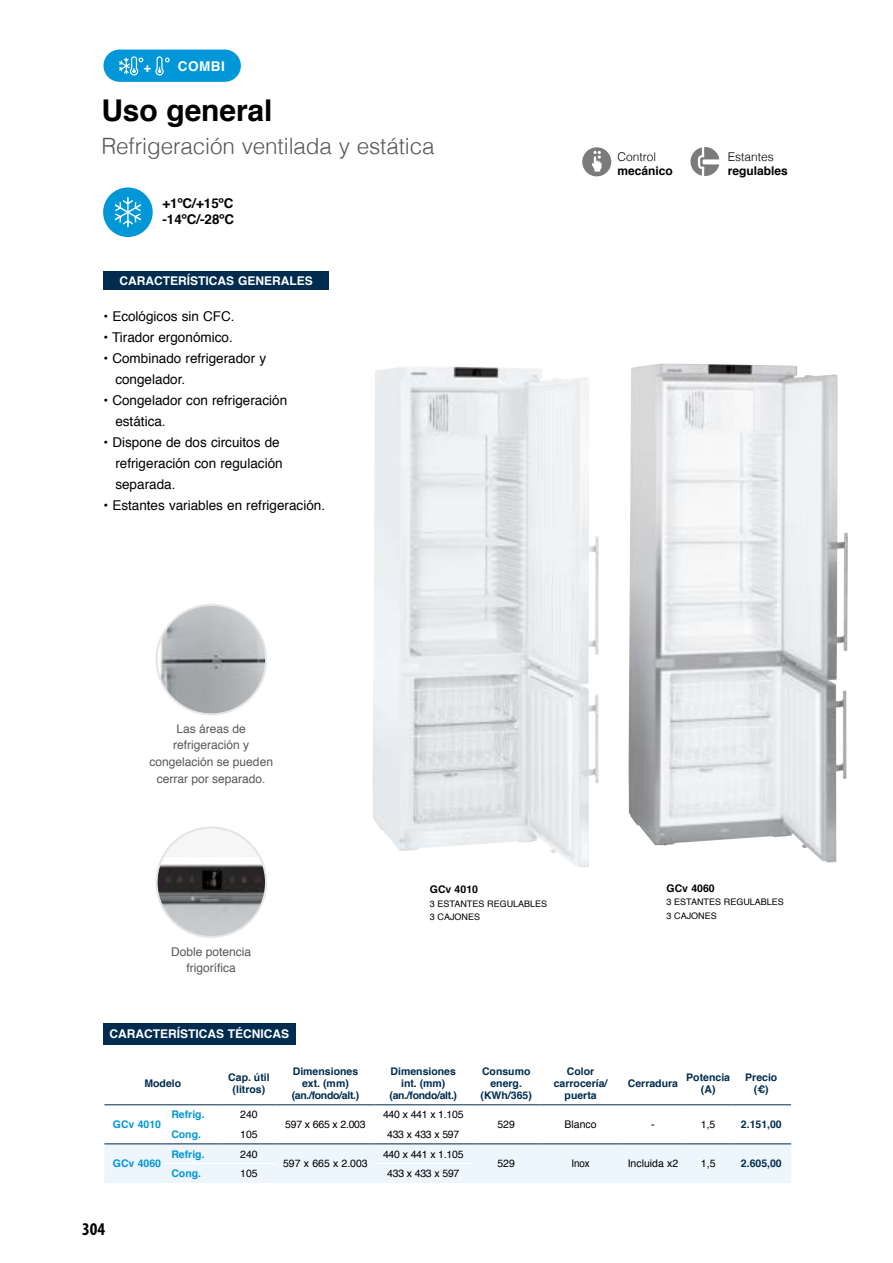
<style>
.page{position:relative;width:893px;height:1263px;background:#fff}
.page>*{position:absolute;margin:0;border:0;box-sizing:border-box;transform-origin:0 0}
.t1{font:700 30px "Helvetica";letter-spacing:-.005em;color:#000}
.t2{font:300 22.5px "Helvetica";letter-spacing:-.005em;color:#575756}
.t3{font:700 condensed 18px "Myriad Pro";color:#000}
.t4{font:13.5px/21px "Helvetica";color:#000}
.t5{font:700 13.5px "Helvetica";letter-spacing:.035em;color:#fff}
.t6{font:700 13.35px/16px "Helvetica";color:#000}
.t7{font:700 12.45px "Helvetica";color:#fff}
.t8{font:12px/16.5px "Helvetica";color:#575756;text-align:center}
.t9{font:700 12px "Helvetica";color:#fff}
.t10{font:700 12px "Helvetica";color:#000}
.t11{font:300 12px "Helvetica";color:#000}
.t12{font:700 10.5px/12px "Helvetica";color:#002c50;text-align:center}
.t13{font:10.5px "Helvetica";letter-spacing:-.025em;color:#000}
.t14{font:10.5px "Helvetica";color:#000}
.t15{font:700 10.5px "Helvetica";color:#0097d9}
.t16{font:700 10.5px "Helvetica";color:#000}
.t17{font:10.5px "Helvetica";color:#000;scale:.93 1}
.t18{font:9px/13.5px "Helvetica";color:#000}
</style>
<div class="page">
<div style="left:103px;top:271px;width:226px;height:19px;background:#002c50"></div>
<div style="left:103px;top:187px;width:50px;height:50px;background:#0097d8;border-radius:50%"></div>
<svg style="left:115px;top:197px;width:26px;height:30px"></svg>
<svg style="left:582px;top:147px;width:29px;height:29px"></svg>
<svg style="left:592px;top:151px;width:9px;height:21px"></svg>
<svg style="left:690px;top:147px;width:29px;height:29px"></svg>
<svg style="left:697px;top:147px;width:9px;height:29px"></svg>
<div style="left:703px;top:159px;width:19px;height:5px;background:#fff;border-radius:2px"></div>
<div style="left:103px;top:1023px;width:193px;height:22px;background:#002c50"></div>
<svg style="left:104px;top:1105px;width:687px;height:78px"></svg>
<hr style="left:163px;top:1124px;width:58px;height:1px;background:#fff">
<hr style="left:221px;top:1124px;width:56px;height:1px;background:#fff">
<hr style="left:374px;top:1124px;width:98px;height:1px;background:#fff">
<hr style="left:163px;top:1163px;width:58px;height:1px;background:#fff">
<hr style="left:221px;top:1163px;width:56px;height:1px;background:#fff">
<hr style="left:374px;top:1163px;width:98px;height:1px;background:#fff">
<hr style="left:104px;top:1143px;width:59px;height:1px;background:#002c50">
<hr style="left:163px;top:1143px;width:58px;height:1px;background:#002c50">
<hr style="left:221px;top:1143px;width:56px;height:1px;background:#002c50">
<hr style="left:277px;top:1143px;width:97px;height:1px;background:#002c50">
<hr style="left:374px;top:1143px;width:98px;height:1px;background:#002c50">
<hr style="left:472px;top:1143px;width:68px;height:1px;background:#002c50">
<hr style="left:540px;top:1143px;width:81px;height:1px;background:#002c50">
<hr style="left:621px;top:1143px;width:64px;height:1px;background:#002c50">
<hr style="left:685px;top:1143px;width:47px;height:1px;background:#002c50">
<hr style="left:732px;top:1143px;width:59px;height:1px;background:#002c50">
<hr style="left:104px;top:1104px;width:59px;height:1px;background:#002c50">
<hr style="left:163px;top:1104px;width:58px;height:1px;background:#002c50">
<hr style="left:221px;top:1104px;width:56px;height:1px;background:#002c50">
<hr style="left:277px;top:1104px;width:97px;height:1px;background:#002c50">
<hr style="left:374px;top:1104px;width:98px;height:1px;background:#002c50">
<hr style="left:472px;top:1104px;width:68px;height:1px;background:#002c50">
<hr style="left:540px;top:1104px;width:81px;height:1px;background:#002c50">
<hr style="left:621px;top:1104px;width:64px;height:1px;background:#002c50">
<hr style="left:685px;top:1104px;width:47px;height:1px;background:#002c50">
<hr style="left:732px;top:1104px;width:59px;height:1px;background:#002c50">
<img style="left:372px;top:366px;width:227px;height:501px">
<img style="left:628px;top:364px;width:220px;height:499px">
<div style="left:103px;top:50px;width:138px;height:32px;background:#0097d9;border-radius:16px"></div>
<svg style="left:155px;top:56px;width:15px;height:20px"></svg>
<svg style="left:119px;top:56px;width:24px;height:20px"></svg>
<div style="left:157px;top:827px;width:109px;height:110px;background:#f6f6f6;border-radius:50%"></div>
<img style="left:157px;top:857px;width:109px;height:80px">
<div style="left:156px;top:826px;width:111px;height:112px;border:2px solid #e5e5e5;border-radius:50%"></div>
<img style="left:157px;top:605px;width:109px;height:109px;border-radius:55px">
<div style="left:156px;top:604px;width:111px;height:111px;border:2px solid #e5e5e5;border-radius:50%"></div>
<p class="t7" style="left:144px;top:57px;width:9px">+</p>
<p class="t5" style="left:178px;top:56px;width:48px">COMBI</p>
<h1 class="t1" style="left:101px;top:86px;width:173px">Uso general</h1>
<h2 class="t2" style="left:101px;top:127px;width:335px">Refrigeración ventilada y estática</h2>
<p class="t6" style="left:162px;top:196px;width:73px">+1ºC/+15ºC -14ºC/-28ºC</p>
<p class="t9" style="left:120px;top:271px;width:195px">CARACTERÍSTICAS GENERALES</p>
<p class="t4" style="left:103px;top:306px;width:130px">• Ecológicos sin CFC.</p>
<p class="t4" style="left:103px;top:327px;width:128px">• Tirador ergonómico.</p>
<p class="t4" style="left:115px;top:348px;width:152px;text-indent:-12px">• Combinado refrigerador y congelador.</p>
<p class="t4" style="left:115px;top:390px;width:173px;text-indent:-12px">• Congelador con refrigeración estática.</p>
<p class="t4" style="left:115px;top:432px;width:169px;text-indent:-12px">• Dispone de dos circuitos de refrigeración con regulación separada.</p>
<p class="t4" style="left:103px;top:495px;width:223px">• Estantes variables en refrigeración.</p>
<p class="t11" style="left:617px;top:146px;width:40px">Control</p>
<p class="t10" style="left:617px;top:161px;width:57px">mecánico</p>
<p class="t11" style="left:728px;top:146px;width:48px">Estantes</p>
<p class="t10" style="left:728px;top:161px;width:62px">regulables</p>
<p class="t8" style="left:150px;top:721px;width:125px">Las áreas de refrigeración y congelación se pueden cerrar por separado.</p>
<p class="t8" style="left:171px;top:943px;width:82px">Doble potencia frigorífica</p>
<p class="t16" style="left:430px;top:881px;width:50px">GCv 4010</p>
<p class="t18" style="left:430px;top:897px;width:119px">3 ESTANTES REGULABLES<br>3 CAJONES</p>
<p class="t16" style="left:666px;top:879px;width:50px">GCv 4060</p>
<p class="t18" style="left:666px;top:895px;width:119px">3 ESTANTES REGULABLES<br>3 CAJONES</p>
<p class="t9" style="left:109px;top:1024px;width:181px">CARACTERÍSTICAS TÉCNICAS</p>
<p class="t12" style="left:144px;top:1077px;width:38px">Modelo</p>
<p class="t12" style="left:228px;top:1071px;width:43px">Cap. útil (litros)</p>
<p class="t12" style="left:292px;top:1065px;width:69px">Dimensiones ext. (mm) (an./fondo/alt.)</p>
<p class="t12" style="left:389px;top:1065px;width:69px">Dimensiones int. (mm) (an./fondo/alt.)</p>
<p class="t12" style="left:481px;top:1065px;width:53px">Consumo energ. (KWh/365)</p>
<p class="t12" style="left:554px;top:1065px;width:55px">Color carrocería/ puerta</p>
<p class="t12" style="left:628px;top:1077px;width:52px">Cerradura</p>
<p class="t12" style="left:686px;top:1071px;width:45px">Potencia (A)</p>
<p class="t12" style="left:745px;top:1071px;width:34px">Precio (€)</p>
<p class="t15" style="left:113px;top:1116px;width:50px">GCv 4010</p>
<p class="t15" style="left:113px;top:1155px;width:50px">GCv 4060</p>
<p class="t15" style="left:171px;top:1106px;width:35px">Refrig.</p>
<p class="t14" style="left:240px;top:1107px;width:19px">240</p>
<p class="t13" style="left:383px;top:1107px;width:82px">440 x 441 x 1. 105</p>
<p class="t13" style="left:285px;top:1116px;width:82px">597 x 665 x 2. 003</p>
<p class="t15" style="left:171px;top:1125px;width:31px">Cong.</p>
<p class="t14" style="left:240px;top:1126px;width:19px">105</p>
<p class="t13" style="left:387px;top:1126px;width:74px">433 x 433 x 597</p>
<p class="t15" style="left:171px;top:1145px;width:35px">Refrig.</p>
<p class="t14" style="left:240px;top:1146px;width:19px">240</p>
<p class="t13" style="left:383px;top:1146px;width:82px">440 x 441 x 1. 105</p>
<p class="t14" style="left:283px;top:1155px;width:86px">597 x 665 x 2. 003</p>
<p class="t15" style="left:171px;top:1165px;width:31px">Cong.</p>
<p class="t14" style="left:240px;top:1165px;width:19px">105</p>
<p class="t13" style="left:387px;top:1165px;width:74px">433 x 433 x 597</p>
<h3 class="t3" style="left:82px;top:1218px;width:25px">304</h3>
<p class="t14" style="left:497px;top:1116px;width:19px">529</p>
<p class="t14" style="left:565px;top:1116px;width:34px">Blanco</p>
<p class="t14" style="left:651px;top:1116px;width:5px">-</p>
<p class="t14" style="left:701px;top:1116px;width:16px">1,5</p>
<p class="t12" style="left:741px;top:1118px;width:42px">2.151,00</p>
<p class="t14" style="left:497px;top:1155px;width:19px">529</p>
<p class="t17" style="left:571px;top:1155px;width:21px">Inox</p>
<p class="t14" style="left:628px;top:1155px;width:52px">Incluida x2</p>
<p class="t14" style="left:701px;top:1155px;width:16px">1,5</p>
<p class="t12" style="left:741px;top:1157px;width:42px">2.605,00</p>
</div>
